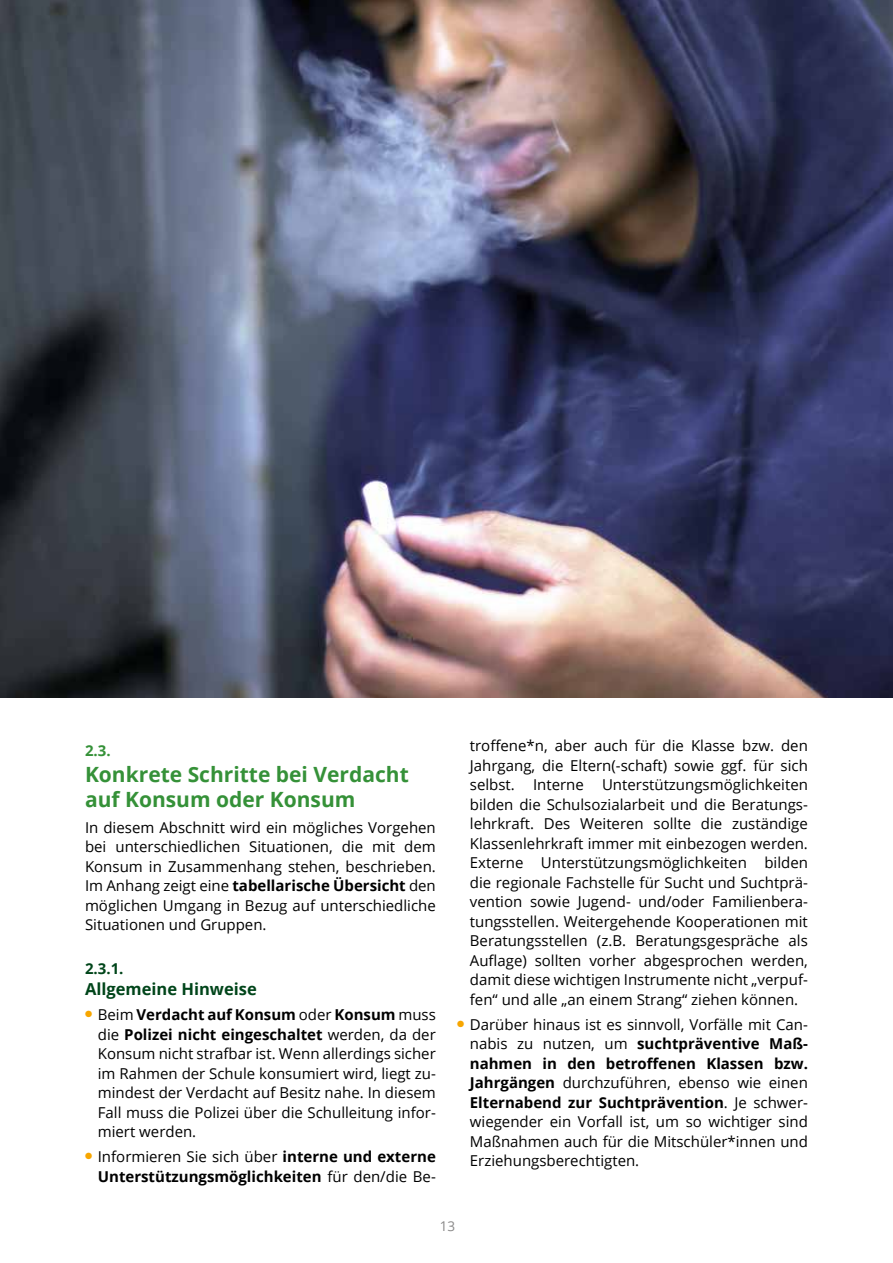
<style>
.page{position:relative;width:893px;height:1263px;background:#fff}
.page>*{position:absolute;margin:0;border:0;box-sizing:border-box;transform-origin:0 0}
.t1{font:700 21px/25.5px "Open Sans";color:#359138}
.t2{font:700 16.5px "Open Sans";color:#00451a}
.t3{font:15px/19.5px "Open Sans";color:#000;text-align:justify}
.t4{font:700 15px/19.5px "Open Sans";color:#000;text-align:right}
.t5{font:700 15px "Open Sans";color:#00451a}
.t6{font:700 15px "Open Sans";color:#359138}
.t7{font:13.5px "Open Sans";color:#898888}
.s1{font-weight:700}
.s2{font-weight:400}
</style>
<div class="page">
<img style="left:0;top:0;width:893px;height:697px">
<p class="t6" style="left:85px;top:740px;width:27px">2.3.</p>
<h1 class="t1" style="left:85px;top:761px;width:325px">Konkrete Schritte bei Verdacht auf Konsum oder Konsum</h1>
<p class="t3" style="left:85px;top:817px;width:352px">In diesem Abschnitt wird ein mögliches Vorgehen bei unterschiedlichen Situationen, die mit dem Konsum in Zusammenhang stehen, beschrieben.<br>Im Anhang zeigt eine <span class="s1">tabellarische Übersicht</span> den möglichen Umgang in Bezug auf unterschiedliche Situationen und Gruppen.</p>
<p class="t5" style="left:85px;top:957px;width:40px">2.3.1.</p>
<p class="t2" style="left:85px;top:977px;width:173px">Allgemeine Hinweise</p>
<p class="t3" style="left:98px;top:1005px;width:340px;text-indent:-13px"><sup>●</sup> Beim <span class="s1">Verdacht auf Konsum</span> oder <span class="s1">Konsum</span> muss die <span class="s1">Polizei nicht eingeschaltet</span> werden, da der Konsum nicht strafbar ist. Wenn allerdings sicher im Rahmen der Schule konsumiert wird, liegt zu&shy;mindest der Verdacht auf Besitz nahe. In diesem Fall muss die Polizei über die Schulleitung infor&shy;miert werden.</p>
<p class="t4" style="left:85px;top:1146px;width:352px"><sup>●</sup> <span class="s2">Informieren Sie sich über</span> interne und externe<br>Unterstützungsmöglichkeiten <span class="s2">für den/die Be-</span></p>
<p class="t3" style="left:470px;top:736px;width:340px">troffene*n, aber auch für die Klasse bzw. den Jahrgang, die Eltern(-schaft) sowie ggf. für sich selbst. Interne Unterstützungsmöglichkeiten bilden die Schulsozialarbeit und die Beratungs&shy;lehrkraft. Des Weiteren sollte die zuständige Klassenlehrkraft immer mit einbezogen werden.<br>Externe Unterstützungsmöglichkeiten bilden die regionale Fachstelle für Sucht und Suchtprä&shy;vention sowie Jugend- und/oder Familienbera&shy;tungsstellen. Weitergehende Kooperationen mit Beratungsstellen (z.B. Beratungsgespräche als Auflage) sollten vorher abgesprochen werden, damit diese wichtigen Instrumente nicht „verpuf&shy;fen“ und alle „an einem Strang“ ziehen können.</p>
<p class="t3" style="left:470px;top:1014px;width:340px;text-indent:-13px"><sup>●</sup> Darüber hinaus ist es sinnvoll, Vorfälle mit Can&shy;nabis zu nutzen, um <span class="s1">suchtpräventive Maß&shy;nahmen in den betroffenen Klassen bzw.<br>Jahrgängen</span> durchzuführen, ebenso wie einen <span class="s1">Elternabend zur Suchtprävention</span>. Je schwer&shy;wiegender ein Vorfall ist, um so wichtiger sind Maßnahmen auch für die Mitschüler*innen und Erziehungsberechtigten.</p>
<p class="t7" style="left:440px;top:1216px;width:17px">13</p>
</div>
